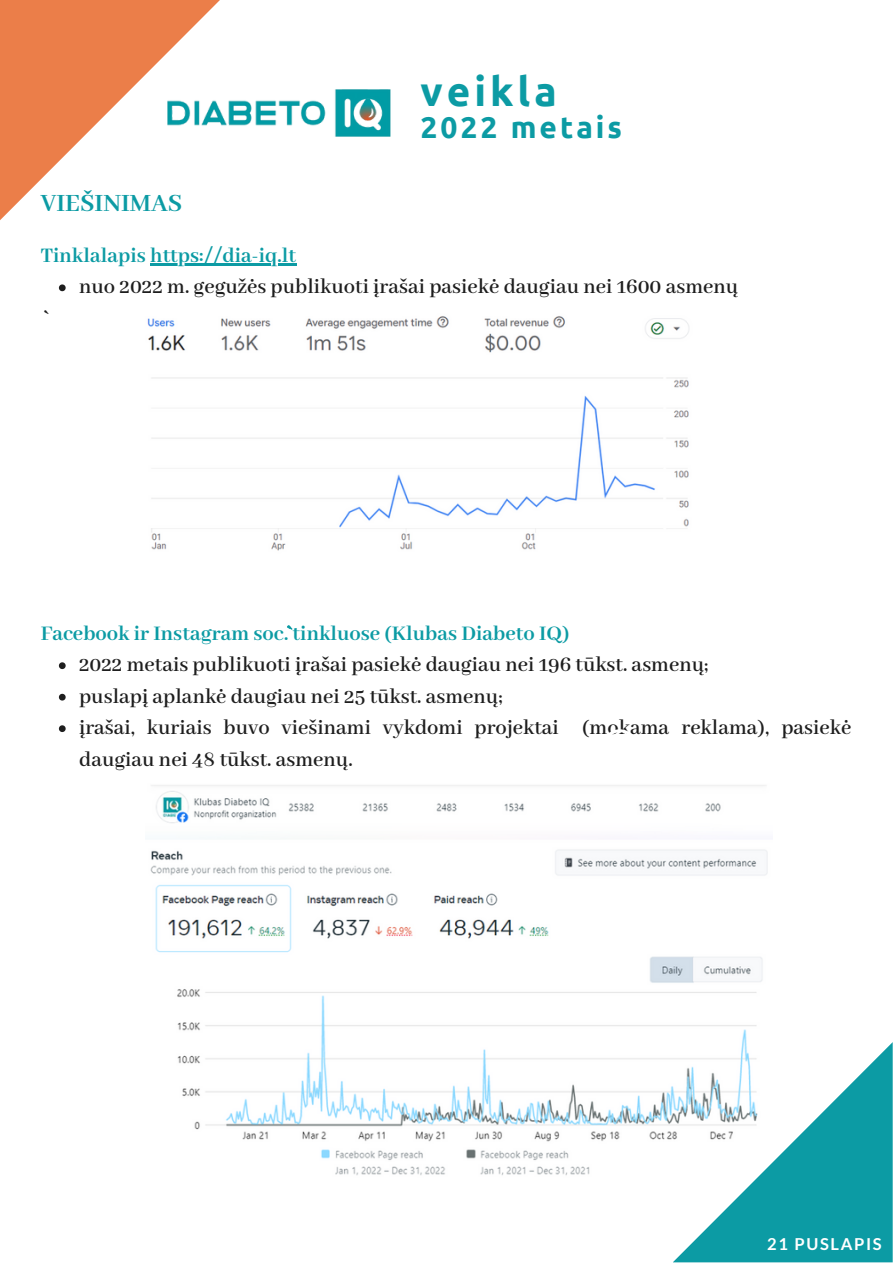
<style>
.page{position:relative;width:893px;height:1264px;background:#fff}
.page>*{position:absolute;margin:0;border:0;box-sizing:border-box;transform-origin:0 0}
.t1{font:700 40.5px "Ubuntu";letter-spacing:.1em;color:#0c9ba4}
.t2{font:700 30px "Ubuntu";letter-spacing:.1em;color:#0c9ba4}
.t3{font:700 27px "Abhaya Libre";color:#0c9ba4}
.t4{font:600 22.5px/31.5px "Abhaya Libre";color:#1e1e1e}
.t5{font:700 22.5px "Abhaya Libre";color:#0c9ba4}
.t6{font:700 16.5px "Lato";letter-spacing:.1em;color:#fff}
</style>
<div class="page">
<img style="left:220px;top:89px;width:171px;height:48px">
<svg style="left:59px;top:284px;width:7px;height:7px"></svg>
<svg style="left:59px;top:662px;width:7px;height:7px"></svg>
<svg style="left:59px;top:693px;width:7px;height:7px"></svg>
<svg style="left:59px;top:725px;width:7px;height:7px"></svg>
<hr style="left:150px;top:263px;width:146px;height:2px;background:#0c9ba4">
<img style="left:147px;top:316px;width:543px;height:235px">
<img style="left:150px;top:785px;width:618px;height:390px">
<svg style="left:672px;top:1042px;width:220px;height:220px"></svg>
<svg style="left:0;top:0;width:220px;height:220px"></svg>
<p class="t3" style="left:41px;top:188px;width:143px">VIEŠINIMAS</p>
<p class="t5" style="left:41px;top:243px;width:257px">Tinklalapis https://dia-iq.lt</p>
<p class="t1" style="left:420px;top:68px;width:138px">veikla</p>
<p class="t2" style="left:420px;top:110px;width:203px">2022 metais</p>
<p class="t4" style="left:41px;top:303px;width:12px">`</p>
<p class="t4" style="left:79px;top:272px;width:660px">nuo 2022 m. gegužės publikuoti įrašai pasiekė daugiau nei 1600 asmenų</p>
<p class="t5" style="left:41px;top:621px;width:530px">Facebook ir Instagram soc`. tinkluose (Klubas Diabeto IQ)</p>
<p class="t4" style="left:79px;top:650px;width:630px">2022 metais publikuoti įrašai pasiekė daugiau nei 196 tūkst. asmenų;</p>
<p class="t4" style="left:79px;top:681px;width:425px">puslapį aplankė daugiau nei 25 tūkst. asmenų;</p>
<p class="t4" style="left:79px;top:713px;width:773px">įrašai, kuriais buvo viešinami vykdomi projektai (mokama reklama), pasiekė daugiau nei 48 tūkst. asmenų.</p>
<p class="t6" style="left:767px;top:1233px;width:116px">21 PUSLAPIS</p>
</div>
